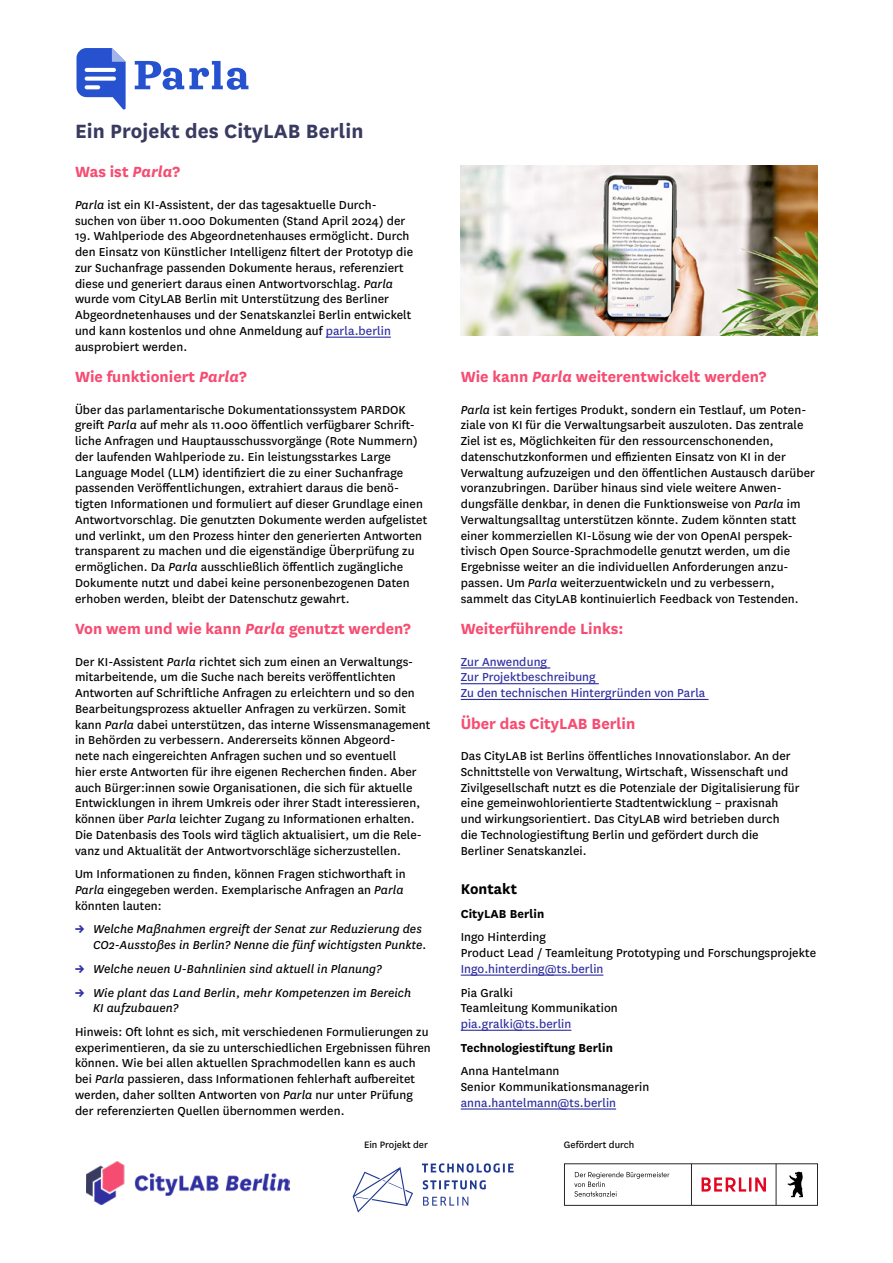
<style>
.page{position:relative;width:893px;height:1263px;background:#fff}
.page>*{position:absolute;margin:0;border:0;box-sizing:border-box;transform-origin:0 0}
.t1{font:700 22.5px "National";letter-spacing:.005em;color:#393a60}
.t2{font:700 17.25px "National";color:#f64c72}
.H2_Kontakt{font:700 16.5px "National";letter-spacing:.005em;color:#000}
.copy{font:13.5px/15.8px "National";letter-spacing:.005em;color:#000}
.copy_Kontakt{font:13.5px/15.8px "National";letter-spacing:.005em;color:#000}
.copy_eingerückt_kursiv{font:italic 13.5px/15.8px "National";letter-spacing:.005em;color:#000}
.copy-2{font:13.5px/15.8px "National";letter-spacing:.005em;color:#2f2fa2}
.copy_Kontakt-2{font:700 13.5px "National";letter-spacing:.005em;color:#000}
.t3{font:10.8px "National";color:#000}
.s1{font-style:italic}
.s2{color:#2f2fa2}
.s3{font-weight:800;font-style:normal;color:#2f2fa2}
</style>
<div class="page">
<hr style="left:326px;top:337px;width:65px;height:1px;background:#2f2fa2">
<hr style="left:461px;top:667px;width:89px;height:1px;background:#2f2fa2">
<hr style="left:461px;top:683px;width:138px;height:1px;background:#2f2fa2">
<hr style="left:461px;top:699px;width:247px;height:1px;background:#2f2fa2">
<hr style="left:461px;top:974px;width:142px;height:2px;background:#2f2fa2">
<hr style="left:461px;top:1030px;width:110px;height:1px;background:#2f2fa2">
<hr style="left:461px;top:1108px;width:155px;height:1px;background:#2f2fa2">
<img style="left:461px;top:165px;width:357px;height:170px">
<img style="left:86px;top:1161px;width:203px;height:43px">
<svg style="left:564px;top:1163px;width:254px;height:43px"></svg>
<svg style="left:422px;top:1163px;width:92px;height:42px"></svg>
<svg style="left:353px;top:1167px;width:60px;height:45px"></svg>
<svg style="left:135px;top:61px;width:113px;height:29px"></svg>
<svg style="left:77px;top:48px;width:49px;height:62px"></svg>
<hr style="left:85px;top:68px;width:31px;height:4px;background:#fff;border-radius:2px">
<svg style="left:85px;top:85px;width:15px;height:4px"></svg>
<svg style="left:85px;top:77px;width:31px;height:4px"></svg>
<h1 class="t1" style="left:75px;top:115px;width:290px">Ein Projekt des CityLAB Berlin</h1>
<h2 class="t2" style="left:75px;top:160px;width:107px">Was ist <span class="s1">Parla</span>?</h2>
<p class="copy" style="left:75px;top:196px;width:332px"><span class="s1">Parla</span> ist ein KI-Assistent, der das tagesaktuelle Durch&shy;suchen von über 11.000 Dokumenten (Stand April 2024) der</p>
<p class="copy" style="left:75px;top:228px;width:340px">19. Wahlperiode des Abgeordnetenhauses ermöglicht. Durch den Einsatz von Künstlicher Intelligenz filtert der Prototyp die zur Suchanfrage passenden Dokumente heraus, referenziert diese und generiert daraus einen Antwortvorschlag. <span class="s1">Parla </span>wurde vom CityLAB Berlin mit Unterstützung des Berliner Abgeordnetenhauses und der Senatskanzlei Berlin entwickelt und kann kostenlos und ohne Anmeldung auf <span class="s2">parla.berlin </span>ausprobiert werden.</p>
<h2 class="t2" style="left:75px;top:365px;width:173px">Wie funktioniert <span class="s1">Parla</span>?</h2>
<p class="copy" style="left:75px;top:401px;width:354px">Über das parlamentarische Dokumentationssystem PARDOK greift <span class="s1">Parla</span> auf mehr als 11.000 öffentlich verfügbarer Schrift&shy;liche Anfragen und Hauptausschussvorgänge (Rote Nummern) der laufenden Wahlperiode zu. Ein leistungsstarkes Large Language Model (LLM) identifiziert die zu einer Suchanfrage passenden Veröffentlichungen, extrahiert daraus die benö&shy;tigten Informationen und formuliert auf dieser Grundlage einen Antwortvorschlag. Die genutzten Dokumente werden aufgelistet und verlinkt, um den Prozess hinter den generierten Antworten transparent zu machen und die eigenständige Überprüfung zu ermöglichen. Da <span class="s1">Parla</span> ausschließlich öffentlich zugängliche Dokumente nutzt und dabei keine personenbezogenen Daten erhoben werden, bleibt der Datenschutz gewahrt.</p>
<h2 class="t2" style="left:75px;top:617px;width:337px">Von wem und wie kann <span class="s1">Parla</span> genutzt werden?</h2>
<p class="copy" style="left:75px;top:653px;width:357px">Der KI-Assistent <span class="s1">Parla</span> richtet sich zum einen an Verwaltungs&shy;mitarbeitende, um die Suche nach bereits veröffentlichten Antworten auf Schriftliche Anfragen zu erleichtern und so den Bearbeitungsprozess aktueller Anfragen zu verkürzen. Somit kann <span class="s1">Parla</span> dabei unterstützen, das interne Wissensmanagement in Behörden zu verbessern. Andererseits können Abgeord-<br>nete nach eingereichten Anfragen suchen und so eventuell<br>hier erste Antworten für ihre eigenen Recherchen finden. Aber auch Bürger:innen sowie Organisationen, die sich für aktuelle Entwicklungen in ihrem Umkreis oder ihrer Stadt interessieren, können über <span class="s1">Parla</span> leichter Zugang zu Informationen erhalten.<br>Die Datenbasis des Tools wird täglich aktualisiert, um die Rele&shy;vanz und Aktualität der Antwortvorschläge sicherzustellen.</p>
<p class="copy" style="left:75px;top:866px;width:332px">Um Informationen zu finden, können Fragen stichworthaft in<br><span class="s1">Parla</span> eingegeben werden. Exemplarische Anfragen an <span class="s1">Parla </span>könnten lauten:</p>
<p class="copy_eingerückt_kursiv" style="left:93px;top:921px;width:335px;text-indent:-18px"><span class="s3">→</span> Welche Maßnahmen ergreift der Senat zur Reduzierung des<br>CO2-Ausstoßes in Berlin? Nenne die fünf wichtigsten Punkte.</p>
<p class="copy_eingerückt_kursiv" style="left:75px;top:960px;width:308px"><span class="s3">→</span> Welche neuen U-Bahnlinien sind aktuell in Planung?</p>
<p class="copy_eingerückt_kursiv" style="left:93px;top:984px;width:320px;text-indent:-18px"><span class="s3">→</span> Wie plant das Land Berlin, mehr Kompetenzen im Bereich<br>KI aufzubauen?</p>
<p class="copy" style="left:75px;top:1023px;width:357px">Hinweis: Oft lohnt es sich, mit verschiedenen Formulierungen zu experimentieren, da sie zu unterschiedlichen Ergebnissen führen können. Wie bei allen aktuellen Sprachmodellen kann es auch bei <span class="s1">Parla</span> passieren, dass Informationen fehlerhaft aufbereitet werden, daher sollten Antworten von <span class="s1">Parla</span> nur unter Prüfung der referenzierten Quellen übernommen werden.</p>
<h2 class="t2" style="left:461px;top:365px;width:307px">Wie kann <span class="s1">Parla</span> weiterentwickelt werden?</h2>
<p class="copy" style="left:461px;top:401px;width:356px"><span class="s1">Parla</span> ist kein fertiges Produkt, sondern ein Testlauf, um Poten&shy;ziale von KI für die Verwaltungsarbeit auszuloten. Das zentrale Ziel ist es, Möglichkeiten für den ressourcenschonenden, datenschutzkonformen und effizienten Einsatz von KI in der Verwaltung aufzuzeigen und den öffentlichen Austausch darüber voranzubringen. Darüber hinaus sind viele weitere Anwen&shy;dungsfälle denkbar, in denen die Funktionsweise von <span class="s1">Parla</span> im Verwaltungsalltag unterstützen könnte. Zudem könnten statt einer kommerziellen KI-Lösung wie der von OpenAI perspek&shy;tivisch Open Source-Sprachmodelle genutzt werden, um die Ergebnisse weiter an die individuellen Anforderungen anzu&shy;passen. Um <span class="s1">Parla</span> weiterzuentwickeln und zu verbessern, sammelt das CityLAB kontinuierlich Feedback von Testenden.</p>
<h2 class="t2" style="left:461px;top:617px;width:164px">Weiterführende Links:</h2>
<p class="copy-2" style="left:461px;top:653px;width:246px">Zur Anwendung<br>Zur Projektbeschreibung<br>Zu den technischen Hintergründen von Parla</p>
<h2 class="t2" style="left:461px;top:711px;width:176px">Über das CityLAB Berlin</h2>
<p class="copy" style="left:461px;top:747px;width:340px">Das CityLAB ist Berlins öffentliches Innovationslabor. An der Schnittstelle von Verwaltung, Wirtschaft, Wissenschaft und Zivilgesellschaft nutzt es die Potenziale der Digitalisierung für eine gemeinwohlorientierte Stadtentwicklung – praxisnah und wirkungsorientiert. Das CityLAB wird betrieben durch die Technologiestiftung Berlin und gefördert durch die Berliner Senatskanzlei.</p>
<h2 class="H2_Kontakt" style="left:461px;top:877px;width:58px">Kontakt</h2>
<p class="copy_Kontakt-2" style="left:461px;top:904px;width:85px">CityLAB Berlin</p>
<p class="copy_Kontakt" style="left:461px;top:929px;width:357px">Ingo Hinterding<br>Product Lead / Teamleitung Prototyping und Forschungsprojekte<br><span class="s2">Ingo.hinterding@ts.berlin</span></p>
<p class="copy_Kontakt" style="left:461px;top:984px;width:159px">Pia Gralki<br>Teamleitung Kommunikation <span class="s2">pia.gralki@ts.berlin</span></p>
<p class="copy_Kontakt-2" style="left:461px;top:1038px;width:154px">Technologiestiftung Berlin</p>
<p class="copy_Kontakt" style="left:461px;top:1062px;width:190px">Anna Hantelmann<br>Senior Kommunikationsmanagerin <span class="s2">anna.hantelmann@ts.berlin</span></p>
<p class="t3" style="left:364px;top:1137px;width:65px">Ein Projekt der</p>
<p class="t3" style="left:564px;top:1137px;width:72px">Gefördert durch</p>
</div>
